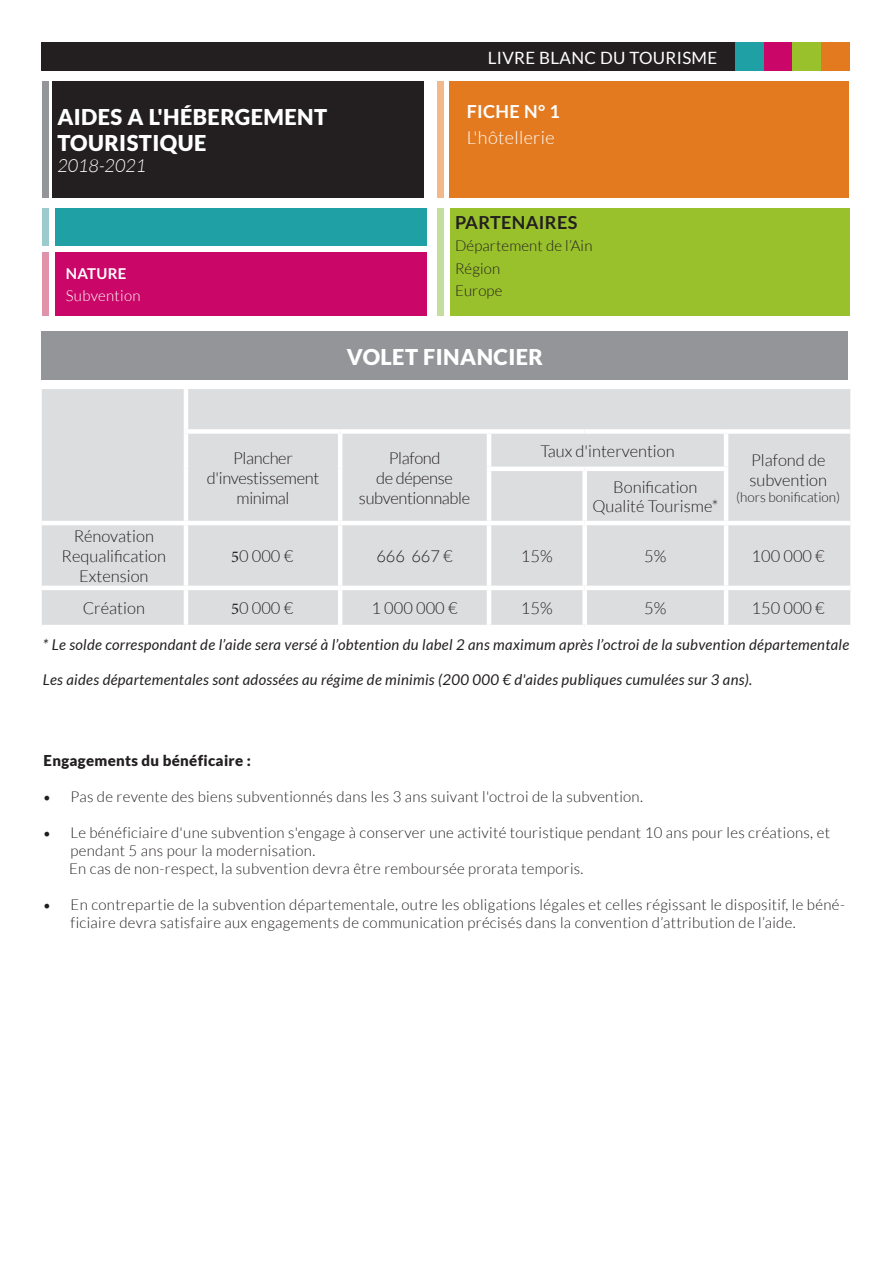
<style>
.page{position:relative;width:893px;height:1263px;background:#fff}
.page>*{position:absolute;margin:0;border:0;box-sizing:border-box;transform-origin:0 0}
.t1{font:900 21.75px/26.2px "Lato";letter-spacing:.02em;color:#fff}
.t2{font:300 18px "Lato";letter-spacing:.02em;color:#fff}
.t3{font:700 18px "Lato";letter-spacing:.02em;color:#231f20}
.t4{font:italic 300 18px "Lato";color:#fff}
.t5{font:700 18px "Lato";letter-spacing:.02em;color:#fff}
.t6{font:16.95px "Lato";letter-spacing:.02em;color:#fff}
.t7{font:300 16.5px/19.8px "Lato";color:#231f20}
.t8{font:300 16.5px "Lato";letter-spacing:-.02em;color:#231f20}
.t9{font:300 15px/18px "Lato";letter-spacing:.02em;color:#231f20}
.t10{font:900 15px "Lato";letter-spacing:.02em;color:#231f20}
.t11{font:300 15px "Lato";letter-spacing:.02em;color:#fff}
.t12{font:700 15px "Lato";letter-spacing:.02em;color:#fff}
.t13{font:italic 14.85px "Lato";letter-spacing:.02em;color:#231f20}
.t14{font:300 13.5px "Lato";color:#231f20}
.s1{font-family:"Minion Pro";font-weight:400}
.s2{font-family:"Minion Pro";font-weight:400;font-size:18px}
</style>
<div class="page">
<div style="left:42px;top:43px;width:693px;height:28px;background:#231f20"></div>
<div style="left:52px;top:81px;width:372px;height:117px;background:#231f20"></div>
<div style="left:449px;top:81px;width:400px;height:117px;background:#e47a20"></div>
<div style="left:42px;top:81px;width:7px;height:117px;background:#939598"></div>
<div style="left:437px;top:81px;width:7px;height:117px;background:#f2b88a"></div>
<div style="left:735px;top:43px;width:29px;height:28px;background:#1fa0a4"></div>
<div style="left:764px;top:43px;width:28px;height:28px;background:#ca0668"></div>
<div style="left:792px;top:43px;width:29px;height:28px;background:#99c12c"></div>
<div style="left:821px;top:43px;width:29px;height:28px;background:#e47a20"></div>
<div style="left:55px;top:208px;width:372px;height:37px;background:#1fa0a4"></div>
<div style="left:55px;top:252px;width:372px;height:64px;background:#ca0668"></div>
<div style="left:450px;top:208px;width:400px;height:108px;background:#99c12c"></div>
<div style="left:42px;top:208px;width:7px;height:37px;background:#9dcacc"></div>
<div style="left:437px;top:208px;width:7px;height:108px;background:#c5de9e"></div>
<div style="left:42px;top:252px;width:7px;height:64px;background:#e092ab"></div>
<div style="left:42px;top:331px;width:806px;height:49px;background:#939598"></div>
<div style="left:42px;top:389px;width:808px;height:236px;background:#dcdddf"></div>
<hr style="left:184px;top:389px;width:4px;height:40px;background:#fff">
<div style="left:184px;top:429px;width:156px;height:5px;background:#fff"></div>
<hr style="left:184px;top:434px;width:4px;height:35px;background:#fff">
<div style="left:340px;top:429px;width:149px;height:5px;background:#fff"></div>
<hr style="left:338px;top:434px;width:4px;height:35px;background:#fff">
<div style="left:489px;top:429px;width:96px;height:5px;background:#fff"></div>
<hr style="left:487px;top:434px;width:4px;height:33px;background:#fff">
<div style="left:585px;top:429px;width:141px;height:5px;background:#fff"></div>
<div style="left:726px;top:429px;width:124px;height:5px;background:#fff"></div>
<hr style="left:724px;top:434px;width:4px;height:33px;background:#fff">
<hr style="left:184px;top:469px;width:4px;height:52px;background:#fff">
<hr style="left:338px;top:469px;width:4px;height:52px;background:#fff">
<hr style="left:487px;top:467px;width:98px;height:4px;background:#fff">
<hr style="left:487px;top:471px;width:4px;height:50px;background:#fff">
<hr style="left:585px;top:467px;width:143px;height:4px;background:#fff">
<div style="left:582px;top:471px;width:5px;height:50px;background:#fff"></div>
<hr style="left:724px;top:471px;width:4px;height:50px;background:#fff">
<hr style="left:42px;top:521px;width:144px;height:4px;background:#fff">
<hr style="left:186px;top:521px;width:154px;height:4px;background:#fff">
<hr style="left:184px;top:525px;width:4px;height:61px;background:#fff">
<hr style="left:340px;top:521px;width:149px;height:4px;background:#fff">
<hr style="left:338px;top:525px;width:4px;height:61px;background:#fff">
<hr style="left:489px;top:521px;width:96px;height:4px;background:#fff">
<hr style="left:487px;top:525px;width:4px;height:61px;background:#fff">
<hr style="left:585px;top:521px;width:141px;height:4px;background:#fff">
<div style="left:582px;top:525px;width:5px;height:61px;background:#fff"></div>
<hr style="left:726px;top:521px;width:124px;height:4px;background:#fff">
<hr style="left:724px;top:525px;width:4px;height:61px;background:#fff">
<hr style="left:42px;top:586px;width:144px;height:4px;background:#fff">
<hr style="left:186px;top:586px;width:154px;height:4px;background:#fff">
<hr style="left:184px;top:590px;width:4px;height:35px;background:#fff">
<hr style="left:340px;top:586px;width:149px;height:4px;background:#fff">
<hr style="left:338px;top:590px;width:4px;height:35px;background:#fff">
<hr style="left:489px;top:586px;width:96px;height:4px;background:#fff">
<hr style="left:487px;top:590px;width:4px;height:35px;background:#fff">
<hr style="left:585px;top:586px;width:141px;height:4px;background:#fff">
<div style="left:582px;top:590px;width:5px;height:35px;background:#fff"></div>
<hr style="left:726px;top:586px;width:124px;height:4px;background:#fff">
<hr style="left:724px;top:590px;width:4px;height:35px;background:#fff">
<p class="t1" style="left:57px;top:103px;width:271px">AIDES A L'HÉBERGEMENT<br>TOURISTIQUE</p>
<p class="t4" style="left:57px;top:156px;width:91px">2018-2021</p>
<p class="t12" style="left:66px;top:265px;width:62px">NATURE</p>
<p class="t11" style="left:66px;top:288px;width:76px">Subvention</p>
<p class="t6" style="left:488px;top:48px;width:231px">LIVRE BLANC DU TOURISME</p>
<p class="t5" style="left:467px;top:101px;width:95px">FICHE N° 1</p>
<p class="t2" style="left:467px;top:128px;width:89px">L'hôtellerie</p>
<p class="t3" style="left:455px;top:212px;width:124px">PARTENAIRES</p>
<p class="t9" style="left:455px;top:237px;width:139px">Département de l’Ain</p>
<p class="t9" style="left:455px;top:259px;width:47px">Région</p>
<p class="t9" style="left:455px;top:282px;width:49px">Europe</p>
<p class="t1" style="left:347px;top:343px;width:198px">VOLET FINANCIER</p>
<p class="t8" style="left:233px;top:449px;width:61px">Plancher</p>
<p class="t8" style="left:207px;top:469px;width:114px">d'investissement</p>
<p class="t8" style="left:237px;top:489px;width:54px">minimal</p>
<p class="t8" style="left:389px;top:449px;width:53px">Plafond</p>
<p class="t8" style="left:376px;top:469px;width:78px">de dépense</p>
<p class="t8" style="left:359px;top:489px;width:113px">subventionnable</p>
<p class="t7" style="left:540px;top:441px;width:136px">Taux d'intervention</p>
<p class="t7" style="left:613px;top:477px;width:86px">Bonification</p>
<p class="t7" style="left:592px;top:497px;width:128px">Qualité Tourisme*</p>
<p class="t7" style="left:749px;top:450px;width:79px">Plafond de subvention</p>
<p class="t14" style="left:736px;top:490px;width:106px">(hors bonification)</p>
<p class="t7" style="left:74px;top:527px;width:82px">Rénovation</p>
<p class="t7" style="left:62px;top:546px;width:106px">Requalification</p>
<p class="t7" style="left:79px;top:566px;width:71px">Extension</p>
<p class="t7" style="left:231px;top:546px;width:64px"><span class="s1">5</span>0 000 €</p>
<p class="t7" style="left:376px;top:546px;width:78px">666 667 €</p>
<p class="t7" style="left:521px;top:546px;width:33px">15%</p>
<p class="t7" style="left:644px;top:546px;width:24px">5%</p>
<p class="t7" style="left:751px;top:546px;width:75px">100 000 €</p>
<p class="t7" style="left:83px;top:598px;width:64px">Création</p>
<p class="t7" style="left:231px;top:598px;width:64px"><span class="s1">5</span>0 000 €</p>
<p class="t7" style="left:372px;top:598px;width:88px">1 000 000 €</p>
<p class="t7" style="left:521px;top:598px;width:33px">15%</p>
<p class="t7" style="left:644px;top:598px;width:24px">5%</p>
<p class="t7" style="left:751px;top:598px;width:75px">150 000 €</p>
<p class="t13" style="left:43px;top:636px;width:808px">* Le solde correspondant de l’aide sera versé à l’obtention du label 2 ans maximum après l’octroi de la subvention départementale</p>
<p class="t13" style="left:43px;top:672px;width:711px">Les aides départementales sont adossées au régime de minimis (200 000 € d'aides publiques cumulées sur 3 ans).</p>
<p class="t10" style="left:44px;top:751px;width:209px">Engagements du bénéficaire :</p>
<p class="t9" style="left:44px;top:787px;width:601px"><span class="s2">•</span> Pas de revente des biens subventionnés dans les 3 ans suivant l'octroi de la subvention.</p>
<p class="t9" style="left:71px;top:823px;width:761px;text-indent:-27px"><span class="s2">•</span> Le bénéficiaire d'une subvention s'engage à conserver une activité touristique pendant 10 ans pour les créations, et pendant 5 ans pour la modernisation.</p>
<p class="t9" style="left:69px;top:859px;width:516px">En cas de non-respect, la subvention devra être remboursée prorata temporis.</p>
<p class="t9" style="left:71px;top:895px;width:776px;text-indent:-27px"><span class="s2">•</span> En contrepartie de la subvention départementale, outre les obligations légales et celles régissant le dispositif, le béné&shy;ficiaire devra satisfaire aux engagements de communication précisés dans la convention d’attribution de l’aide.</p>
</div>
